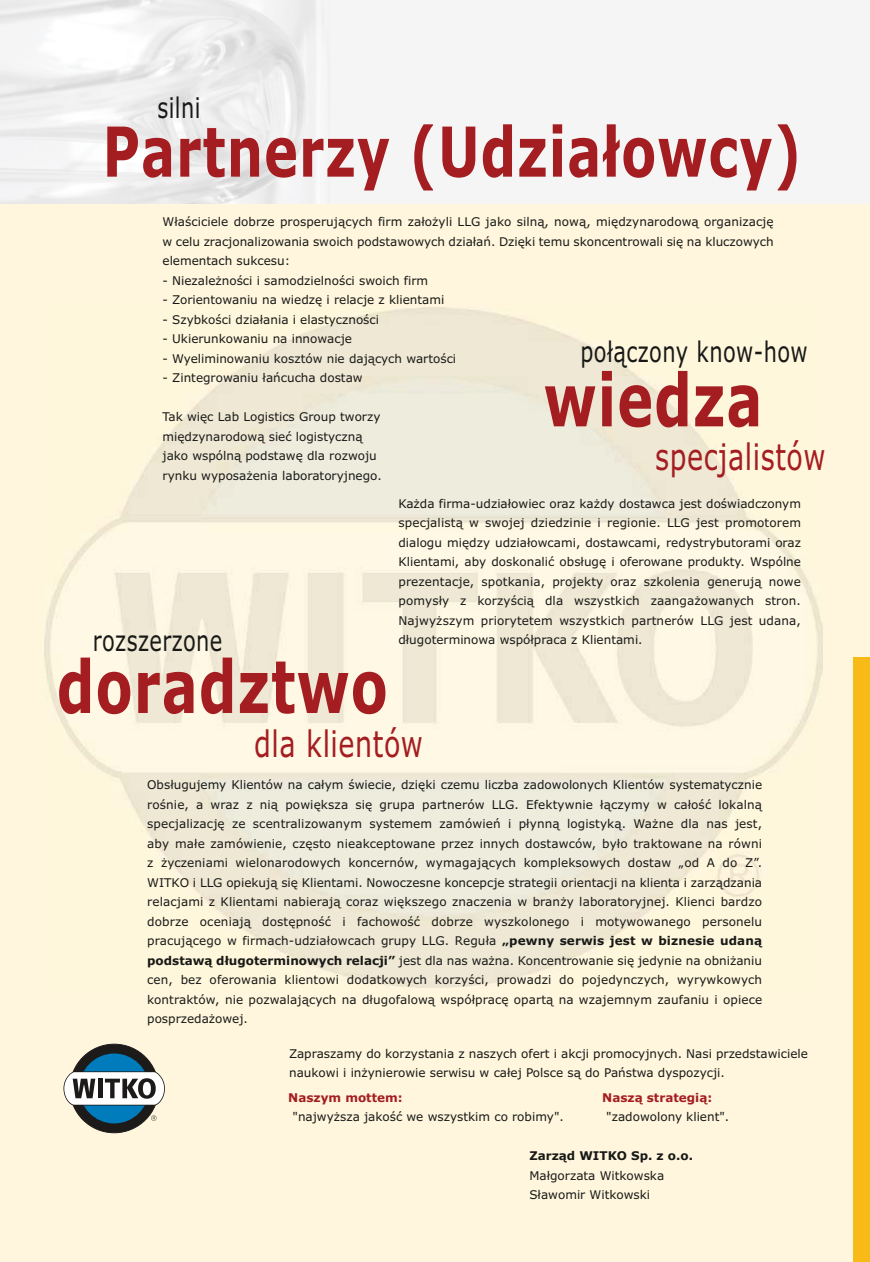
<style>
.page{position:relative;width:870px;height:1262px;background:#fff}
.page>*{position:absolute;margin:0;border:0;box-sizing:border-box;transform-origin:0 0}
.t1{font:700 72.9px "Verdana";letter-spacing:.02em;color:#a41d21;scale:.74 1}
.t2{font:700 68.85px "Verdana";letter-spacing:.02em;color:#a41d21;scale:.74 1}
.t3{font:36.45px "Verdana";letter-spacing:.02em;color:#a41d21;scale:.74 1}
.t4{font:28.35px "Verdana";letter-spacing:.02em;color:#181917;scale:.74 1}
.t5{font:12px/19.5px "Verdana";color:#181917;text-align:justify}
.t6{font:700 12px "Verdana";color:#a41d21}
.t7{font:700 12px "Verdana";color:#181917}
.s1{font-weight:700}
</style>
<div class="page">
<div style="left:294px;top:0;width:576px;height:261px;background:#f6f5f5"></div>
<img style="left:0;top:0;width:315px;height:204px">
<div style="left:0;top:204px;width:870px;height:1058px;background:#fff6dd"></div>
<img style="left:45px;top:307px;width:777px;height:680px">
<div style="left:853px;top:657px;width:17px;height:605px;background:#f8ba16"></div>
<div style="left:70px;top:1044px;width:88px;height:88px;background:#1c1b1a;border-radius:50%"></div>
<div style="left:79px;top:1053px;width:70px;height:70px;background:#007cbd;border-radius:50%"></div>
<svg style="left:151px;top:1115px;width:6px;height:5px"></svg>
<svg style="left:63px;top:1071px;width:102px;height:34px"></svg>
<h3 class="t4" style="left:157px;top:96px;width:60px">silni</h3>
<h2 class="t2" style="left:103px;top:124px;width:946px">Partnerzy (Udziałowcy)</h2>
<p class="t5" style="left:162px;top:213px;width:613px">Właściciele dobrze prosperujących firm założyli LLG jako silną, nową, międzynarodową organizację w celu zracjonalizowania swoich podstawowych działań. Dzięki temu skoncentrowali się na kluczowych elementach sukcesu:</p>
<p class="t5" style="left:162px;top:271px;width:267px">- Niezależności i samodzielności swoich firm</p>
<p class="t5" style="left:162px;top:291px;width:283px">- Zorientowaniu na wiedzę i relacje z klientami</p>
<p class="t5" style="left:162px;top:310px;width:218px">- Szybkości działania i elastyczności</p>
<p class="t5" style="left:163px;top:330px;width:191px">- Ukierunkowaniu na innowacje</p>
<p class="t5" style="left:163px;top:349px;width:295px">- Wyeliminowaniu kosztów nie dających wartości</p>
<p class="t5" style="left:163px;top:369px;width:202px">- Zintegrowaniu łańcucha dostaw</p>
<p class="t5" style="left:163px;top:408px;width:221px;text-align:left">Tak więc Lab Logistics Group tworzy międzynarodową sieć logistyczną jako wspólną podstawę dla rozwoju rynku wyposażenia laboratoryjnego.</p>
<h3 class="t4" style="left:580px;top:341px;width:309px">połączony know-how</h3>
<h1 class="t1" style="left:544px;top:371px;width:297px">wiedza</h1>
<h3 class="t3" style="left:655px;top:442px;width:232px">specjalistów</h3>
<p class="t5" style="left:398px;top:494px;width:404px">Każda firma-udziałowiec oraz każdy dostawca jest doświadczonym specjalistą w swojej dziedzinie i regionie. LLG jest promotorem dialogu między udziałowcami, dostawcami, redystrybutorami oraz Klientami, aby doskonalić obsługę i oferowane produkty. Wspólne prezentacje, spotkania, projekty oraz szkolenia generują nowe pomysły z korzyścią dla wszystkich zaangażowanych stron.<br>Najwyższym priorytetem wszystkich partnerów LLG jest udana, długoterminowa współpraca z Klientami.</p>
<h3 class="t4" style="left:93px;top:629px;width:177px">rozszerzone</h3>
<h1 class="t1" style="left:57px;top:657px;width:449px">doradztwo</h1>
<h3 class="t3" style="left:254px;top:729px;width:230px">dla klientów</h3>
<p class="t5" style="left:147px;top:776px;width:616px">Obsługujemy Klientów na całym świecie, dzięki czemu liczba zadowolonych Klientów systematycznie rośnie, a wraz z nią powiększa się grupa partnerów LLG. Efektywnie łączymy w całość lokalną specjalizację ze scentralizowanym systemem zamówień i płynną logistyką. Ważne dla nas jest, aby małe zamówienie, często nieakceptowane przez innych dostawców, było traktowane na równi z życzeniami wielonarodowych koncernów, wymagających kompleksowych dostaw „od A do Z”.<br>WITKO i LLG opiekują się Klientami. Nowoczesne koncepcje strategii orientacji na klienta i zarządzania relacjami z Klientami nabierają coraz większego znaczenia w branży laboratoryjnej. Klienci bardzo dobrze oceniają dostępność i fachowość dobrze wyszkolonego i motywowanego personelu pracującego w firmach-udziałowcach grupy LLG. Reguła <span class="s1">„pewny serwis jest w biznesie udaną podstawą długoterminowych relacji”</span> jest dla nas ważna. Koncentrowanie się jedynie na obniżaniu cen, bez oferowania klientowi dodatkowych korzyści, prowadzi do pojedynczych, wyrywkowych kontraktów, nie pozwalających na długofalową współpracę opartą na wzajemnym zaufaniu i opiece posprzedażowej.</p>
<p class="t5" style="left:289px;top:1044px;width:520px">Zapraszamy do korzystania z naszych ofert i akcji promocyjnych. Nasi przedstawiciele naukowi i inżynierowie serwisu w całej Polsce są do Państwa dyspozycji.</p>
<p class="t6" style="left:288px;top:1092px;width:116px">Naszym mottem:</p>
<p class="t5" style="left:292px;top:1108px;width:273px">"najwyższa jakość we wszystkim co robimy".</p>
<p class="t6" style="left:602px;top:1092px;width:111px">Naszą strategią:</p>
<p class="t5" style="left:606px;top:1108px;width:125px">"zadowolony klient".</p>
<p class="t7" style="left:529px;top:1151px;width:165px">Zarząd WITKO Sp. z o.o.</p>
<p class="t5" style="left:529px;top:1166px;width:136px">Małgorzata Witkowska<br>Sławomir Witkowski</p>
</div>
